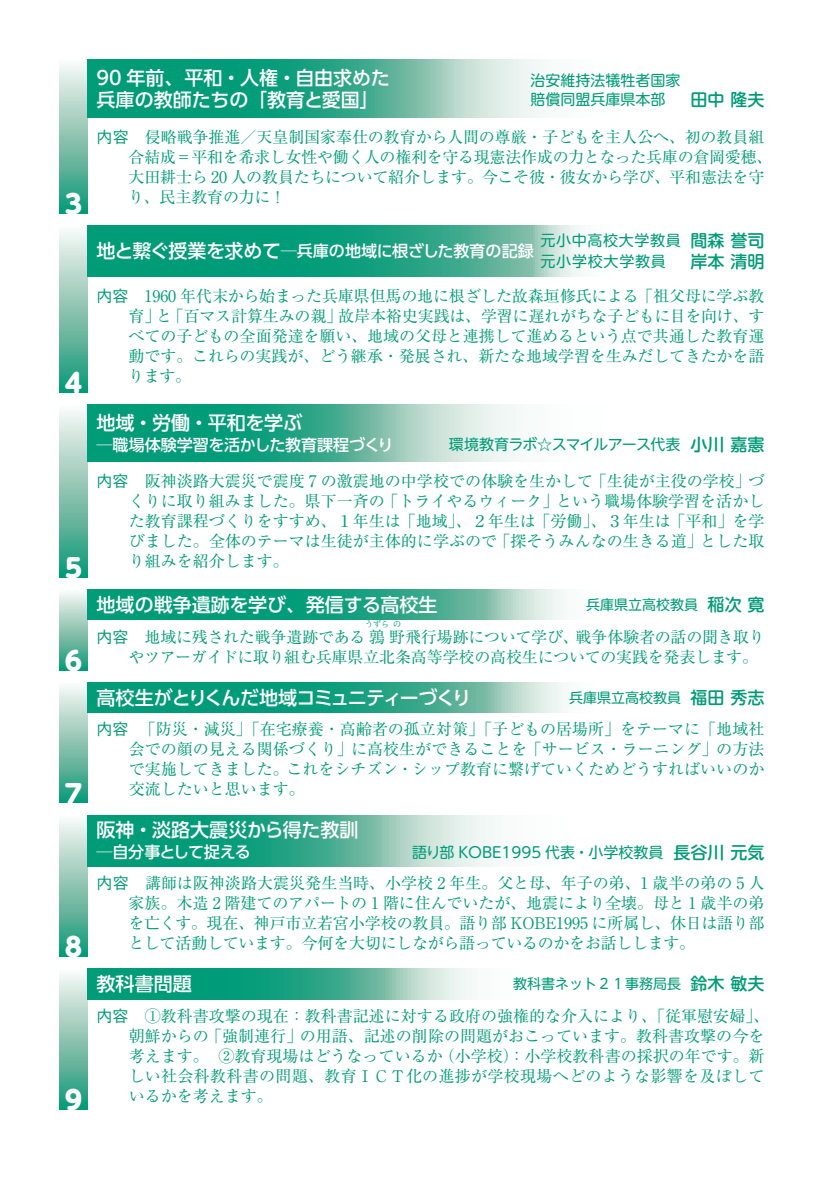
<style>
.page{position:relative;width:840px;height:1191px;background:#fff}
.page>*{position:absolute;margin:0;border:0;box-sizing:border-box;transform-origin:0 0}
.t1{font:800 26px "UD Shin M Go Pr 6 N";color:#fff}
.t2{font:500 19px/22px "UD Shin Go Pr 6 N";color:#fff}
.t3{font:500 19px "UD Shin Go Pr 6 N";letter-spacing:-.06em;color:#fff}
.t4{font:500 17px/21px "UD Shin M Go Pr 6 N";color:#009b77}
.t5{font:16px/20px "Ryumin Pr 6 N";letter-spacing:-.005em;color:#009b77;text-align:justify}
.t6{font:500 16px "UD Shin Go Pr 6 N";letter-spacing:-.01em;color:#fff}
.t7{font:500 16px "UD Shin Go Pr 6 N";letter-spacing:-.035em;color:#fff}
.t8{font:15px/19px "UD Shin M Go Pr 6 N";color:#009b77}
.t9{font:15px "UD Shin M Go Pr 6 N";letter-spacing:-.04em;color:#009b77}
.t10{font:15px/21px "UD Shin M Go Pr 6 N";letter-spacing:.04em;color:#009b77}
.t11{font:14px "UD Shin M Go Pr 6 N";color:#009b77}
.t12{font:8px "Ryumin Pr 6 N";color:#009b77}
.s1{font-family:"Gothic BBB Pr 6 N";font-weight:500}
.s2{font-size:19px}
.s3{font-weight:500;font-size:17px}
</style>
<div class="page">
<svg style="left:60px;top:59px;width:28px;height:154px;background:#86c5b3"></svg>
<svg style="left:88px;top:59px;width:459px;height:58px;background:#4ab399"></svg>
<svg style="left:60px;top:225px;width:28px;height:167px;background:#87c6b3"></svg>
<svg style="left:88px;top:225px;width:494px;height:51px;background:#2ba789"></svg>
<svg style="left:60px;top:404px;width:28px;height:173px;background:#87c6b3"></svg>
<svg style="left:88px;top:404px;width:431px;height:57px;background:#52b69d"></svg>
<div style="left:60px;top:589px;width:28px;height:81px;background:linear-gradient(to bottom,#fff8f7,#149774)"></div>
<svg style="left:88px;top:589px;width:478px;height:31px;background:#34ab8e"></svg>
<svg style="left:60px;top:682px;width:28px;height:121px;background:#87c6b3"></svg>
<svg style="left:88px;top:682px;width:478px;height:30px;background:#33ab8e"></svg>
<div style="left:60px;top:815px;width:28px;height:141px;background:linear-gradient(to bottom,#fff7f6,#139774)"></div>
<svg style="left:88px;top:815px;width:409px;height:51px;background:#4fb59b"></svg>
<div style="left:60px;top:968px;width:28px;height:141px;background:linear-gradient(to bottom,#fff8f6,#139774)"></div>
<svg style="left:88px;top:968px;width:387px;height:31px;background:#41b094"></svg>
<h1 class="t1" style="left:61px;top:181px;width:27px">３</h1>
<h1 class="t1" style="left:61px;top:360px;width:27px">４</h1>
<h1 class="t1" style="left:61px;top:545px;width:27px">５</h1>
<h1 class="t1" style="left:61px;top:638px;width:27px">６</h1>
<h1 class="t1" style="left:61px;top:771px;width:27px">７</h1>
<h1 class="t1" style="left:61px;top:924px;width:27px">８</h1>
<h1 class="t1" style="left:61px;top:1077px;width:27px">９</h1>
<p class="t2" style="left:97px;top:66px;width:294px">90 年前、平和・人権・自由求めた兵庫の教師たちの「教育と愛国」</p>
<p class="t8" style="left:530px;top:69px;width:151px">治安維持法犠牲者国家賠償同盟兵庫県本部</p>
<p class="t4" style="left:690px;top:88px;width:75px">田中 隆夫</p>
<p class="t5" style="left:128px;top:126px;width:645px;text-align:left;text-indent:-32px"><span class="s1">内容　</span>侵略戦争推進／天皇制国家奉仕の教育から人間の尊厳・子どもを主人公へ、初の教員組合結成＝平和を希求し女性や働く人の権利を守る現憲法作成の力となった兵庫の倉岡愛穂、大田耕士ら 20 人の教員たちについて紹介します。今こそ彼・彼女から学び、平和憲法を守り、民主教育の力に！</p>
<p class="t6" style="left:97px;top:238px;width:438px"><span class="s2">地と繋ぐ授業を求めて</span>─兵庫の地域に根ざした教育の記録</p>
<p class="t10" style="left:540px;top:229px;width:142px">元小中高校大学教員元小学校大学教員</p>
<p class="t4" style="left:690px;top:229px;width:75px">間森 誉司岸本 清明</p>
<p class="t5" style="left:128px;top:285px;width:637px;text-indent:-32px"><span class="s1">内容　</span>1960 年代末から始まった兵庫県但馬の地に根ざした故森垣修氏による「祖父母に学ぶ教育」と「百マス計算生みの親」故岸本裕史実践は、学習に遅れがちな子どもに目を向け、すべての子どもの全面発達を願い、地域の父母と連携して進めるという点で共通した教育運動です。これらの実践が、どう継承・発展され、新たな地域学習を生みだしてきたかを語ります。</p>
<p class="t2" style="left:97px;top:411px;width:207px">地域・労働・平和を学ぶ</p>
<p class="t6" style="left:97px;top:431px;width:298px">─職場体験学習を活かした教育課程づくり</p>
<p class="t9" style="left:448px;top:432px;width:317px">環境教育ラボ☆スマイルアース代表 <span class="s3">小川 嘉憲</span></p>
<p class="t5" style="left:129px;top:470px;width:637px;text-indent:-32px"><span class="s1">内容　</span>阪神淡路大震災で震度 7 の激震地の中学校での体験を生かして「生徒が主役の学校」づくりに取り組みました。県下一斉の「トライやるウィーク」という職場体験学習を活かした教育課程づくりをすすめ、１年生は「地域」、２年生は「労働」、３年生は「平和」を学びました。全体のテーマは生徒が主体的に学ぶので「探そうみんなの生きる道」とした取り組みを紹介します。</p>
<p class="t2" style="left:97px;top:593px;width:342px">地域の戦争遺跡を学び、発信する高校生</p>
<p class="t11" style="left:586px;top:593px;width:179px">兵庫県立高校教員 <span class="s3">稲次 寛</span></p>
<p class="t5" style="left:97px;top:625px;width:669px"><span class="s1">内容　</span>地域に残された戦争遺跡である鶉野飛行場跡について学び、戦争体験者の話の聞き取り</p>
<p class="t12" style="left:365px;top:618px;width:25px">うずら</p>
<p class="t12" style="left:393px;top:618px;width:9px">の</p>
<p class="t5" style="left:128px;top:645px;width:630px">やツアーガイドに取り組む兵庫県立北条高等学校の高校生についての実践を発表します。</p>
<p class="t3" style="left:97px;top:682px;width:376px">高校生がとりくんだ地域コミュニティーづくり</p>
<p class="t11" style="left:569px;top:686px;width:196px">兵庫県立高校教員 <span class="s3">福田 秀志</span></p>
<p class="t5" style="left:129px;top:718px;width:636px;text-indent:-32px"><span class="s1">内容　</span>「防災・減災」「在宅療養・高齢者の孤立対策」「子どもの居場所」をテーマに「地域社会での顔の見える関係づくり」に高校生ができることを「サービス・ラーニング」の方法で実施してきました。これをシチズン・シップ教育に繋げていくためどうすればいいのか交流したいと思います。</p>
<p class="t2" style="left:97px;top:818px;width:263px">阪神・淡路大震災から得た教訓</p>
<p class="t7" style="left:97px;top:839px;width:156px">─自分事として捉える</p>
<p class="t8" style="left:412px;top:842px;width:353px">語り部 KOBE1995 代表・小学校教員 <span class="s3">長谷川 元気</span></p>
<p class="t5" style="left:128px;top:872px;width:637px;text-indent:-32px"><span class="s1">内容　</span>講師は阪神淡路大震災発生当時、小学校 2 年生。父と母、年子の弟、1 歳半の弟の 5 人家族。木造 2 階建てのアパートの 1 階に住んでいたが、地震により全壊。母と 1 歳半の弟を亡くす。現在、神戸市立若宮小学校の教員。語り部 KOBE1995 に所属し、休日は語り部として活動しています。今何を大切にしながら語っているのかをお話しします。</p>
<p class="t2" style="left:97px;top:972px;width:96px">教科書問題</p>
<p class="t11" style="left:513px;top:972px;width:252px">教科書ネット２１事務局長 <span class="s3">鈴木 敏夫</span></p>
<p class="t5" style="left:129px;top:1004px;width:641px;text-align:left;text-indent:-32px"><span class="s1">内容　</span>①教科書攻撃の現在：教科書記述に対する政府の強権的な介入により、「従軍慰安婦」、朝鮮からの「強制連行」の用語、記述の削除の問題がおこっています。教科書攻撃の今を考えます。 ②教育現場はどうなっているか（小学校）：小学校教科書の採択の年です。新しい社会科教科書の問題、教育ＩＣＴ化の進捗が学校現場へどのような影響を及ぼしているかを考えます。</p>
</div>
